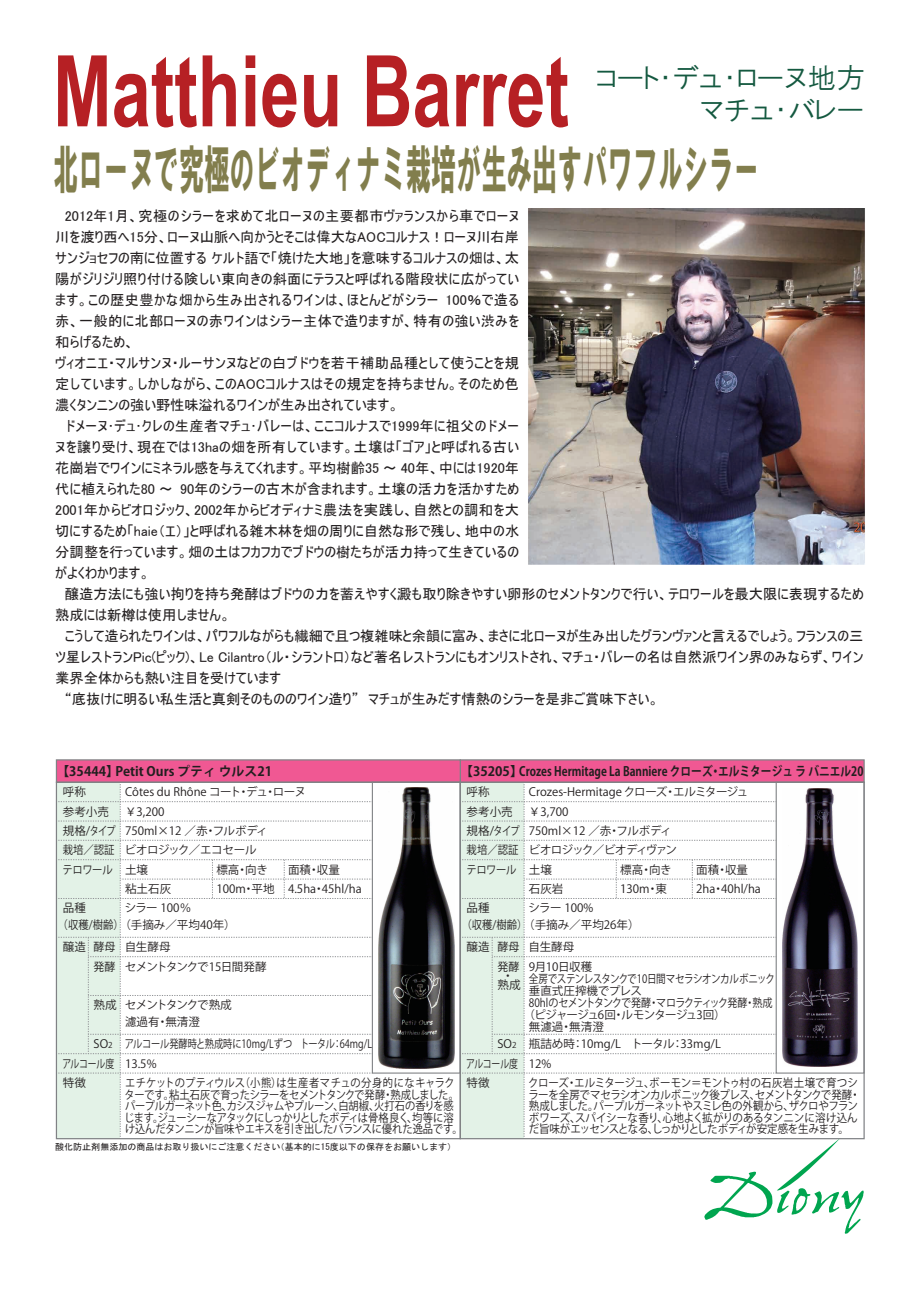
<style>
.page{position:relative;width:919px;height:1289px;background:#fff}
.page>*{position:absolute;margin:0;border:0;box-sizing:border-box;transform-origin:0 0}
.t1{font:700 99px "Arial";color:#b62024;scale:.71 1}
.t2{font:52.5px "HG Soei Kakugothic UB";color:#827e4d;scale:.48 1}
.t3{font:28.8px/32.8px "HGP Gothic M";color:#145940;text-align:right}
.t4{font:14.25px/21px "MS UI Gothic";letter-spacing:.005em;color:#231f20}
.t5{font:700 12.9px "Koz Go Pro";color:#231f20}
.t6{font:11.55px/19.4px "Koz Go Pro";letter-spacing:-.02em;color:#231f20}
.t7{font:11.55px/11.6px "Koz Go Pro";letter-spacing:-.02em;color:#231f20;scale:.89 1}
.t8{font:11.55px/11.6px "Koz Go Pro";letter-spacing:-.02em;color:#231f20;scale:.91 1}
.t9{font:11.55px/19.4px "Koz Go Pro";color:#231f20}
.t10{font:11.55px/19.4px "Koz Go Pro";color:#231f20;scale:.8 1}
.t11{font:11.55px/16.5px "Koz Go Pro";letter-spacing:-.05em;color:#231f20}
.t12{font:11.55px "Koz Go Pro";letter-spacing:-.075em;color:#231f20;scale:.87 1}
.t13{font:11.55px "Koz Go Pro";letter-spacing:-.04em;color:#231f20;scale:.83 1}
.t14{font:11.55px "Koz Go Pro";letter-spacing:-.06em;color:#231f20}
.t15{font:11.55px/19.5px "Koz Go Pro";letter-spacing:-.02em;color:#231f20;scale:.77 1}
.t16{font:11.55px/9px "Koz Go Pro";letter-spacing:-.02em;color:#231f20;text-align:center;scale:.95 1}
.t17{font:11.55px "Koz Go Pro";letter-spacing:-.02em;color:#231f20;scale:.9 1}
.t18{font:9px "MS Gothic";color:#231f20}
.s1{font-size:8.1px}
</style>
<div class="page">
<img style="left:528px;top:209px;width:337px;height:356px">
<div style="left:459px;top:759px;width:405px;height:23px;background:#f05893;border:1px solid #808285"></div>
<svg style="left:460px;top:782px;width:404px;height:451px"></svg>
<img style="left:782px;top:788px;width:75px;height:278px">
<div style="left:56px;top:759px;width:405px;height:23px;background:#f05893;border:1px solid #808285"></div>
<div style="left:372px;top:781px;width:89px;height:292px;border:1px solid #808285"></div>
<svg style="left:56px;top:782px;width:317px;height:356px"></svg>
<img style="left:378px;top:787px;width:76px;height:281px">
<h1 class="t1" style="left:53px;top:22px;width:728px">Matthieu Barret</h1>
<h3 class="t3" style="left:596px;top:61px;width:271px">コート・デュ・ローヌ地方マチュ・バレー</h3>
<h2 class="t2" style="left:53px;top:143px;width:1471px">北ローヌで究極のビオディナミ栽培が生み出すパワフルシラー</h2>
<p class="t4" style="left:55px;top:205px;width:809px">　2012年1月、究極のシラーを求めて北ローヌの主要都市ヴァランスから車でローヌ<br>川を渡り西へ15分、ローヌ山脈へ向かうとそこは偉大なAOCコルナス！ローヌ川右岸<br>サンジョセフの南に位置する ケルト語で「焼けた大地」を意味するコルナスの畑は、太<br>陽がジリジリ照り付ける険しい東向きの斜面にテラスと呼ばれる階段状に広がってい<br>ます。この歴史豊かな畑から生み出されるワインは、ほとんどがシラー 100％で造る<br>赤、一般的に北部ローヌの赤ワインはシラー主体で造りますが、特有の強い渋みを<br>和らげるため、<br>ヴィオニエ・マルサンヌ・ルーサンヌなどの白ブドウを若干補助品種として使うことを規<br>定しています。しかしながら、このAOCコルナスはその規定を持ちません。そのため色<br>濃くタンニンの強い野性味溢れるワインが生み出されています。<br>　ドメーヌ･デュ･クレの生産者マチュ･バレーは、ここコルナスで1999年に祖父のドメー<br>ヌを譲り受け、現在では13haの畑を所有しています。土壌は「ゴア」と呼ばれる古い<br>花崗岩でワインにミネラル感を与えてくれます。平均樹齢35 ～ 40年、中には1920年<br>代に植えられた80 ～ 90年のシラーの古木が含まれます。土壌の活力を活かすため<br>2001年からビオロジック、2002年からビオディナミ農法を実践し、自然との調和を大<br>切にするため「haie（エ）」と呼ばれる雑木林を畑の周りに自然な形で残し、地中の水<br>分調整を行っています。畑の土はフカフカでブドウの樹たちが活力持って生きているの<br>がよくわかります。<br>　醸造方法にも強い拘りを持ち発酵はブドウの力を蓄えやすく澱も取り除きやすい卵形のセメントタンクで行い、テロワールを最大限に表現するため熟成には新樽は使用しません。<br>　こうして造られたワインは、パワフルながらも繊細で且つ複雑味と余韻に富み、まさに北ローヌが生み出したグランヴァンと言えるでしょう。フランスの三ツ星レストランPic(ピック)、Le Cilantro（ル・シラントロ）など著名レストランにもオンリストされ、マチュ・バレーの名は自然派ワイン界のみならず、ワイン業界全体からも熱い注目を受けています<br>　“底抜けに明るい私生活と真剣そのもののワイン造り”　マチュが生みだす情熱のシラーを是非ご賞味下さい。　　　　　　　</p>
<p class="t5" style="left:56px;top:763px;width:217px">【35444】Petit Ours プティ ウルス21</p>
<p class="t5" style="left:460px;top:763px;width:405px">【35205】Crozes Hermitage La Banniere クローズ・エルミタージュ ラ バニエル20</p>
<p class="t6" style="left:63px;top:782px;width:48px">呼称<br>参考小売</p>
<p class="t9" style="left:125px;top:782px;width:182px">Côtes du Rhône コート・デュ・ローヌ￥3,200</p>
<p class="t6" style="left:466px;top:782px;width:48px">呼称<br>参考小売</p>
<p class="t9" style="left:529px;top:782px;width:221px">Crozes-Hermitage クローズ・エルミタージュ￥3,700</p>
<p class="t6" style="left:63px;top:821px;width:54px">規格/タイプ栽培／認証</p>
<p class="t17" style="left:63px;top:861px;width:57px">テロワール</p>
<p class="t6" style="left:58px;top:900px;width:68px;line-height:16.5px;text-indent:5px">品種<br>（収穫/樹齢）</p>
<p class="t6" style="left:63px;top:937px;width:25px">醸造</p>
<p class="t16" style="left:94px;top:942px;width:25px">酵母</p>
<p class="t16" style="left:94px;top:962px;width:25px">発酵</p>
<p class="t6" style="left:125px;top:821px;width:144px">750ml×12 ／赤・フルボディビオロジック／エコセール土壌<br>粘土石灰<br>シラー 100％</p>
<p class="t9" style="left:119px;top:915px;width:118px">（手摘み／平均40年）</p>
<p class="t11" style="left:125px;top:958px;width:143px">セメントタンクで15日間発酵</p>
<p class="t9" style="left:216px;top:860px;width:60px">標高・向き<br>100m・平地</p>
<p class="t6" style="left:125px;top:937px;width:47px">自生酵母</p>
<p class="t9" style="left:288px;top:860px;width:75px">面積・収量<br>4.5ha・45hl/ha</p>
<p class="t6" style="left:94px;top:995px;width:25px">熟成</p>
<p class="t6" style="left:94px;top:1034px;width:20px">SO<span class="s1">2</span></p>
<p class="t15" style="left:62px;top:1053px;width:69px">アルコール度特徴</p>
<p class="t11" style="left:125px;top:997px;width:108px">セメントタンクで熟成濾過有・無清澄</p>
<p class="t10" style="left:125px;top:1034px;width:310px">アルコール発酵時と熟成時に10mg/Lずつ　トータル：64mg/L<br>13.5%</p>
<p class="t7" style="left:124px;top:1077px;width:382px">エチケットのプティウルス（小熊）は生産者マチュの分身的になキャラクターです。粘土石灰で育ったシラーをセメントタンクで発酵・熟成しました。パープルガーネット色、カシスジャムやプルーン、白胡椒、火打石の香りを感じます。ジューシーなアタックにしっかりとしたボディは骨格良く、均等に溶け込んだタンニンが旨味やエキスを引き出したバランスに優れた逸品です。</p>
<p class="t6" style="left:466px;top:821px;width:54px">規格/タイプ栽培／認証</p>
<p class="t17" style="left:466px;top:861px;width:57px">テロワール</p>
<p class="t6" style="left:461px;top:900px;width:68px;line-height:16.5px;text-indent:5px">品種<br>（収穫/樹齢）</p>
<p class="t6" style="left:466px;top:937px;width:25px">醸造</p>
<p class="t16" style="left:497px;top:942px;width:25px">酵母</p>
<p class="t16" style="left:497px;top:962px;width:26px">発酵・熟成</p>
<p class="t6" style="left:497px;top:1034px;width:20px">SO<span class="s1">2</span></p>
<p class="t15" style="left:466px;top:1053px;width:69px">アルコール度特徴</p>
<p class="t6" style="left:528px;top:821px;width:150px">750ml×12 ／赤・フルボディビオロジック／ビオディヴァン土壌<br>石灰岩<br>シラー 100%</p>
<p class="t9" style="left:523px;top:915px;width:118px">（手摘み／平均26年）</p>
<p class="t6" style="left:529px;top:957px;width:65px">9月10日収穫</p>
<p class="t13" style="left:529px;top:970px;width:298px">全房でステンレスタンクで10日間マセラシオンカルボニック</p>
<p class="t9" style="left:529px;top:981px;width:115px">垂直式圧搾機でプレス</p>
<p class="t12" style="left:529px;top:994px;width:281px">80hlのセメントタンクで発酵・マロラクティック発酵・熟成</p>
<p class="t14" style="left:523px;top:1006px;width:204px">（ピジャージュ6回・ルモンタージュ3回）</p>
<p class="t6" style="left:529px;top:1017px;width:76px">無濾過・無清澄</p>
<p class="t9" style="left:529px;top:1034px;width:193px">瓶詰め時：10mg/L　トータル：33mg/L<br>12%</p>
<p class="t6" style="left:620px;top:860px;width:53px">標高・向き<br>130m・東</p>
<p class="t9" style="left:696px;top:860px;width:66px">面積・収量<br>2ha・40hl/ha</p>
<p class="t6" style="left:528px;top:937px;width:47px">自生酵母</p>
<p class="t8" style="left:528px;top:1077px;width:366px">クローズ・エルミタージュ、ボーモン＝モントゥ村の石灰岩土壌で育つシラーを全房でマセラシオンカルボニック後プレス、セメントタンクで発酵・熟成しました。パープルガーネットやスミレ色の外観から、ザクロやフランボワーズ、スパイシーな香り、心地よく拡がりのあるタンニンに溶け込んだ旨味がエッセンスとなる、しっかりとしたボディが安定感を生みます。</p>
<p class="t18" style="left:55px;top:1142px;width:402px">酸化防止剤無添加の商品はお取り扱いにご注意ください（基本的に15度以下の保存をお願いします）</p>
</div>
